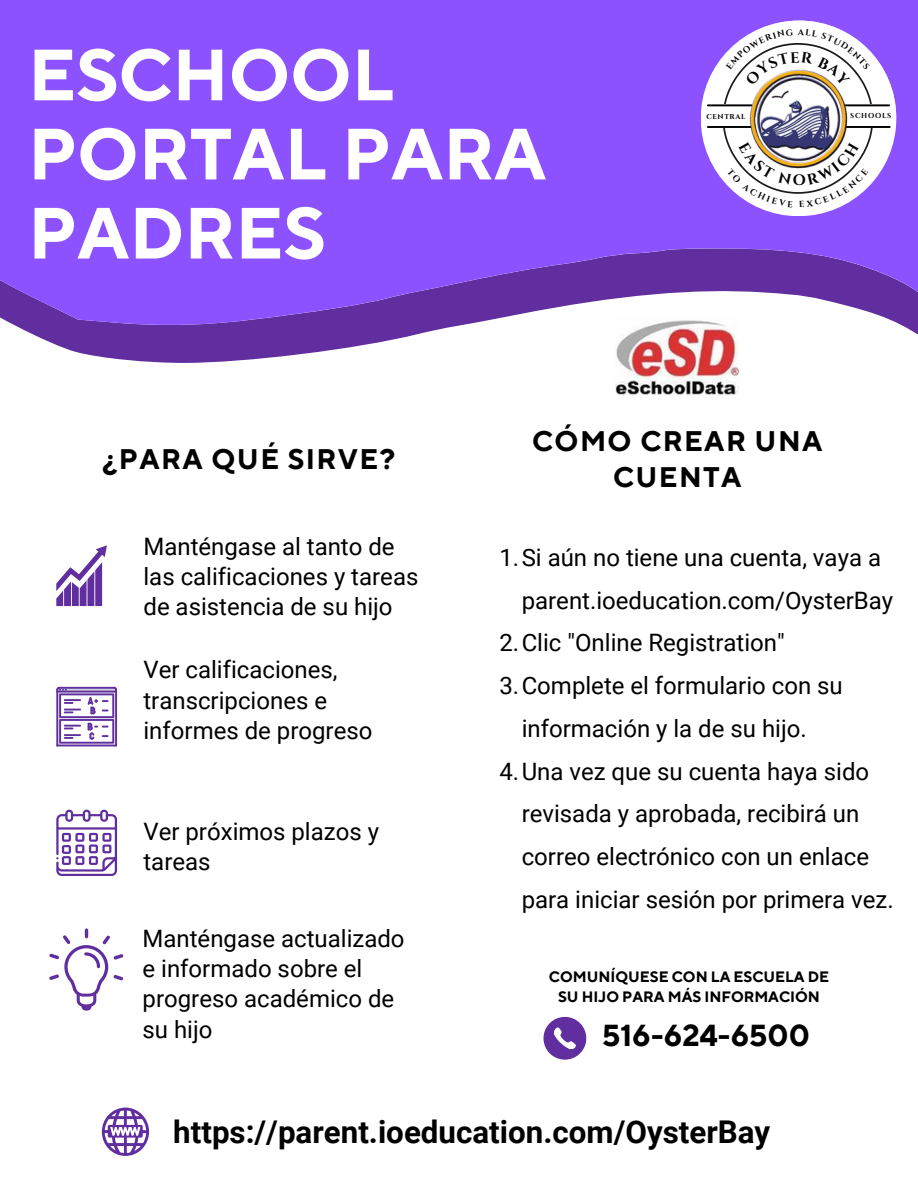
<style>
.page{position:relative;width:918px;height:1188px;background:#fff}
.page>*{position:absolute;margin:0;border:0;box-sizing:border-box;transform-origin:0 0}
.t1{font:700 72.3px "TT Norms Pro";color:#fff}
.t2{font:700 31.35px "Roboto";color:#000}
.t3{font:700 30.3px "TT Norms Pro";color:#000}
.t4{font:700 28.2px/36px "TT Norms Pro";letter-spacing:.05em;color:#000;text-align:center}
.t5{font:24px/30.3px "Roboto";color:#000}
.t6{font:700 15px/20.2px "TT Norms Pro";color:#000;text-align:center}
.t7{font:700 15px "Cinzel";color:#000}
.t8{font:700 7.05px "Cinzel";letter-spacing:.09em;color:#000}
</style>
<div class="page">
<svg style="left:54px;top:344px;width:315px;height:19px;fill:#602e9e"></svg>
<svg style="left:0;top:0;width:918px;height:344px;background:#8d58f3"></svg>
<hr style="left:56px;top:689px;width:2px;height:57px;background:#602e9e">
<hr style="left:115px;top:689px;width:2px;height:57px;background:#602e9e">
<hr style="left:56px;top:745px;width:61px;height:1px;background:#602e9e">
<svg style="left:56px;top:687px;width:61px;height:57px"></svg>
<svg style="left:56px;top:810px;width:61px;height:66px"></svg>
<svg style="left:49px;top:928px;width:74px;height:83px"></svg>
<svg style="left:56px;top:545px;width:51px;height:61px"></svg>
<div style="left:701px;top:21px;width:195px;height:195px;background:#fff;border-radius:50%"></div>
<hr style="left:845px;top:104px;width:44px;height:2px;background:#000">
<hr style="left:708px;top:104px;width:44px;height:2px;background:#000">
<hr style="left:846px;top:126px;width:44px;height:2px;background:#000">
<hr style="left:708px;top:126px;width:44px;height:2px;background:#000">
<svg style="left:544px;top:1017px;width:42px;height:43px"></svg>
<img style="left:615px;top:315px;width:124px;height:80px">
<svg style="left:102px;top:1108px;width:47px;height:48px"></svg>
<svg style="left:723px;top:28px;width:150px;height:179px"></svg>
<p class="t1" style="left:28px;top:32px;width:367px">ESCHOOL</p>
<p class="t1" style="left:28px;top:111px;width:520px">PORTAL PARA</p>
<p class="t1" style="left:28px;top:190px;width:299px">PADRES</p>
<p class="t8" style="left:706px;top:112px;width:41px">CENTRAL</p>
<p class="t8" style="left:850px;top:111px;width:42px">SCHOOLS</p>
<p class="t7" style="left:793px;top:171px;width:15px">O</p>
<p class="t4" style="left:103px;top:443px;width:294px">¿PARA QUÉ SIRVE?</p>
<p class="t5" style="left:143px;top:531px;width:276px">Manténgase al tanto de las calificaciones y tareas de asistencia de su hijo</p>
<p class="t5" style="left:143px;top:655px;width:231px">Ver calificaciones, transcripciones e informes de progreso</p>
<p class="t5" style="left:143px;top:816px;width:237px">Ver próximos plazos y tareas</p>
<p class="t5" style="left:143px;top:923px;width:264px">Manténgase actualizado e informado sobre el progreso académico de su hijo</p>
<p class="t4" style="left:532px;top:424px;width:292px">CÓMO CREAR UNA<br>CUENTA</p>
<p class="t5" style="left:522px;top:536px;width:373px;line-height:42.8px;text-indent:-22px">1.Si aún no tiene una cuenta, vaya a parent.ioeducation.com/OysterBay</p>
<p class="t5" style="left:500px;top:628px;width:287px">2.Clic "Online Registration"</p>
<p class="t5" style="left:500px;top:665px;width:345px;line-height:42.8px;text-align:center">3.Complete el formulario con su información y la de su hijo.</p>
<p class="t5" style="left:522px;top:750px;width:374px;line-height:42.8px;text-indent:-22px">4.Una vez que su cuenta haya sido revisada y aprobada, recibirá un correo electrónico con un enlace para iniciar sesión por primera vez.</p>
<p class="t6" style="left:549px;top:967px;width:282px">COMUNÍQUESE CON LA ESCUELA DE<br>SU HIJO PARA MÁS INFORMACIÓN</p>
<p class="t3" style="left:602px;top:1017px;width:209px">516-624-6500</p>
<p class="t2" style="left:173px;top:1114px;width:598px">https://parent.ioeducation.com/OysterBay</p>
</div>
